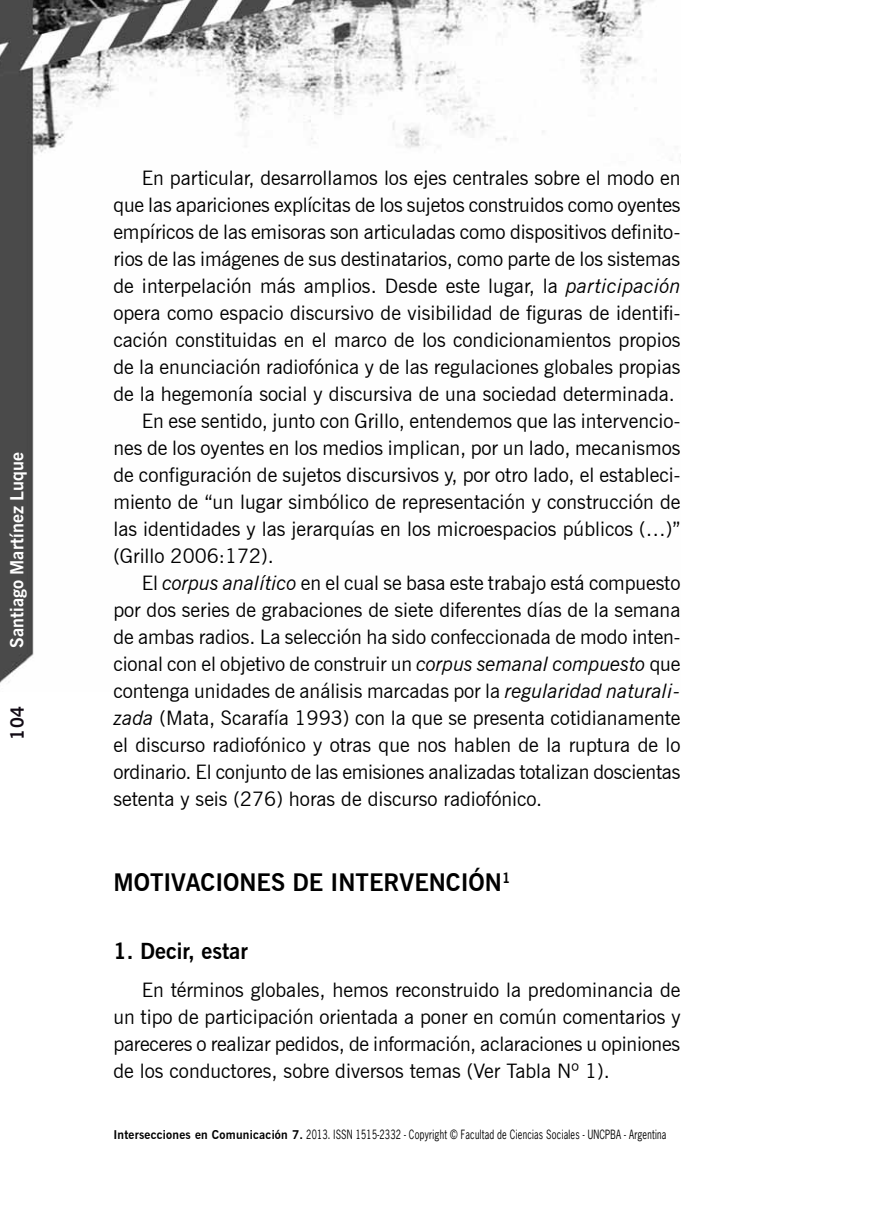
<style>
.page{position:relative;width:879px;height:1219px;background:#fff}
.page>*{position:absolute;margin:0;border:0;box-sizing:border-box;transform-origin:0 0}
.t1{font:700 24px "News Gothic BT";color:#000}
.t2{font:700 22px "News Gothic BT";color:#000}
.t3{font:20px/27px "News Gothic BT";color:#000;text-align:justify}
.t4{font:700 18px "News Gothic BT";color:#fff}
.t5{font:700 18px "News Gothic BT";color:#120b15}
.t6{font:12px "News Gothic Cn";letter-spacing:.02em;color:#000}
.s1{font-style:italic}
.s2{font-family:"News Gothic BT";font-weight:700}
</style>
<div class="page">
<img style="left:0;top:0;width:654px;height:683px">
<p class="t4" style="left:6px;top:648px;width:197px;rotate:-90deg">Santiago Martínez Luque</p>
<p class="t5" style="left:7px;top:740px;width:35px;rotate:-90deg">104</p>
<p class="t3" style="left:142px;top:165px;width:540px">En particular, desarrollamos los ejes centrales sobre el modo en</p>
<p class="t3" style="left:113px;top:192px;width:568px">que las apariciones explícitas de los sujetos construidos como oyentes</p>
<p class="t3" style="left:113px;top:219px;width:568px">empíricos de las emisoras son articuladas como dispositivos definito-</p>
<p class="t3" style="left:113px;top:246px;width:568px">rios de las imágenes de sus destinatarios, como parte de los sistemas</p>
<p class="t3" style="left:113px;top:273px;width:569px">de interpelación más amplios. Desde este lugar, la <span class="s1">participación</span></p>
<p class="t3" style="left:113px;top:300px;width:568px">opera como espacio discursivo de visibilidad de figuras de identifi-</p>
<p class="t3" style="left:113px;top:327px;width:568px">cación constituidas en el marco de los condicionamientos propios</p>
<p class="t3" style="left:113px;top:354px;width:568px">de la enunciación radiofónica y de las regulaciones globales propias</p>
<p class="t3" style="left:113px;top:381px;width:563px">de la hegemonía social y discursiva de una sociedad determinada.</p>
<p class="t3" style="left:142px;top:408px;width:540px">En ese sentido, junto con Grillo, entendemos que las intervencio-</p>
<p class="t3" style="left:113px;top:435px;width:568px">nes de los oyentes en los medios implican, por un lado, mecanismos</p>
<p class="t3" style="left:113px;top:462px;width:568px">de configuración de sujetos discursivos y, por otro lado, el estableci-</p>
<p class="t3" style="left:113px;top:489px;width:568px">miento de “un lugar simbólico de representación y construcción de</p>
<p class="t3" style="left:113px;top:516px;width:568px">las identidades y las jerarquías en los microespacios públicos (…)”</p>
<p class="t3" style="left:113px;top:543px;width:162px">(Grillo 2006:172).</p>
<p class="t3" style="left:142px;top:570px;width:540px">El <span class="s1">corpus analítico</span> en el cual se basa este trabajo está compuesto</p>
<p class="t3" style="left:113px;top:597px;width:568px">por dos series de grabaciones de siete diferentes días de la semana</p>
<p class="t3" style="left:113px;top:624px;width:568px">de ambas radios. La selección ha sido confeccionada de modo inten-</p>
<p class="t3" style="left:113px;top:651px;width:568px">cional con el objetivo de construir un <span class="s1">corpus semanal compuesto</span> que</p>
<p class="t3" style="left:113px;top:678px;width:568px">contenga unidades de análisis marcadas por la <span class="s1">regularidad naturali-</span></p>
<p class="t3" style="left:113px;top:705px;width:568px"><span class="s1">zada</span> (Mata, Scarafía 1993) con la que se presenta cotidianamente</p>
<p class="t3" style="left:113px;top:732px;width:568px">el discurso radiofónico y otras que nos hablen de la ruptura de lo</p>
<p class="t3" style="left:113px;top:759px;width:568px">ordinario. El conjunto de las emisiones analizadas totalizan doscientas</p>
<p class="t3" style="left:113px;top:786px;width:430px">setenta y seis (276) horas de discurso radiofónico.</p>
<p class="t1" style="left:113px;top:867px;width:399px">MOTIVACIONES DE INTERVENCIÓN<sup>1</sup></p>
<p class="t2" style="left:113px;top:938px;width:136px">1. Decir, estar</p>
<p class="t3" style="left:113px;top:977px;width:568px;text-indent:28px">En términos globales, hemos reconstruido la predominancia de un tipo de participación orientada a poner en común comentarios y pareceres o realizar pedidos, de información, aclaraciones u opiniones de los conductores, sobre diversos temas (Ver Tabla Nº 1).</p>
<p class="t6" style="left:113px;top:1126px;width:554px"><span class="s2">Intersecciones en Comunicación 7.</span> 2013. ISSN 1515-2332 - Copyright © Facultad de Ciencias Sociales - UNCPBA - Argentina</p>
</div>
